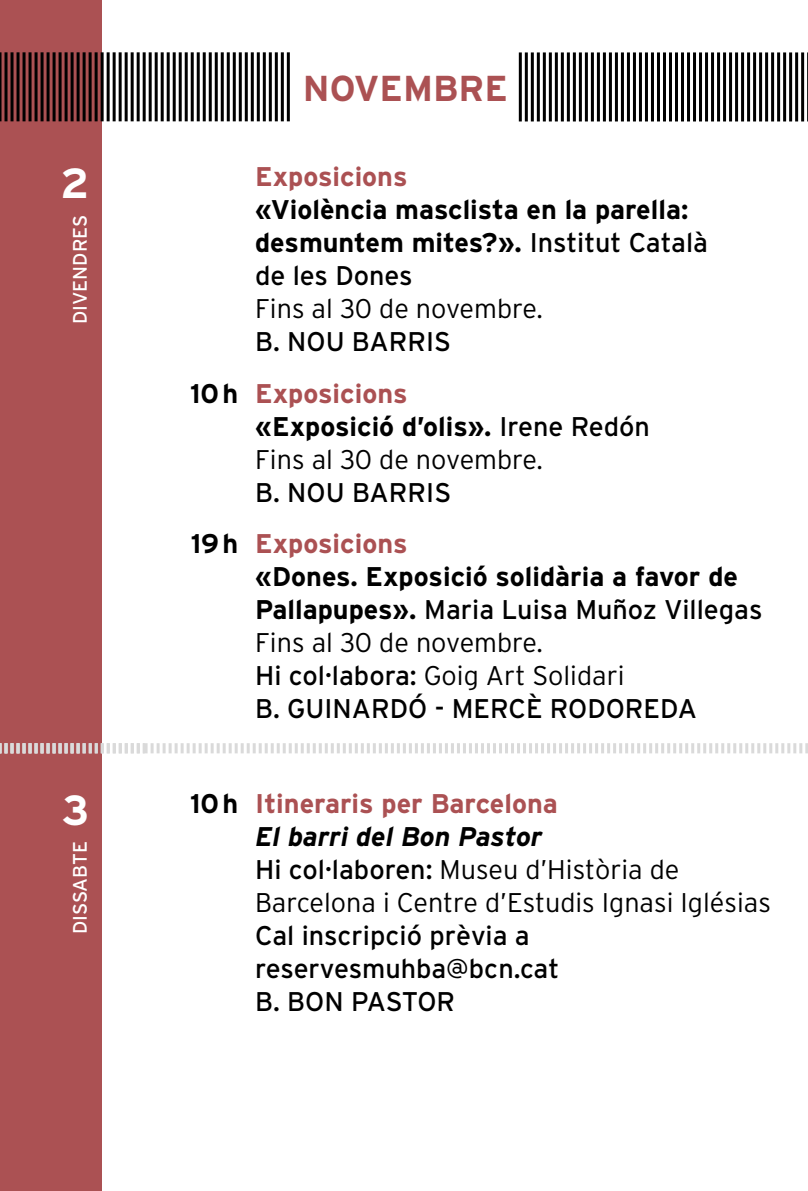
<style>
.page{position:relative;width:808px;height:1191px;background:#fff}
.page>*{position:absolute;margin:0;border:0;box-sizing:border-box;transform-origin:0 0}
.t1{font:700 42px "Interstate";color:#fff}
.t2{font:700 36px "Interstate";color:#ab5153}
.t3{font:27px/33px "Interstate";color:#000}
.t4{font:300 27px/33px "Interstate";color:#000}
.t5{font:700 27px/33px "Interstate";color:#000}
.t6{font:700 27px "Interstate";color:#ab5153}
.t7{font:19.5px "Interstate";color:#fff}
.s1{font-weight:400}
.s2{font-weight:700}
.s3{font-weight:700;color:#ab5153}
.s4{font-weight:300}
.s5{font-weight:700;font-style:italic}
</style>
<div class="page">
<div style="left:0;top:0;width:102px;height:1191px;background:#ab5153"></div>
<svg style="left:0;top:52px;width:290px;height:69px"></svg>
<svg style="left:519px;top:52px;width:289px;height:69px"></svg>
<svg style="left:0;top:743px;width:808px;height:10px"></svg>
<h1 class="t1" style="left:61px;top:160px;width:30px">2</h1>
<p class="t7" style="left:69px;top:324px;width:107px;rotate:-90deg">Divendres</p>
<h1 class="t1" style="left:62px;top:786px;width:29px">3</h1>
<p class="t7" style="left:69px;top:934px;width:92px;rotate:-90deg">Dissabte</p>
<h2 class="t2" style="left:303px;top:69px;width:206px">NOVEMBRE</h2>
<p class="t6" style="left:255px;top:162px;width:154px">Exposicions</p>
<p class="t5" style="left:255px;top:193px;width:454px">«Violència masclista en la parella: desmuntem mites?». <span class="s1">Institut Català de les Dones</span></p>
<p class="t4" style="left:255px;top:292px;width:289px">Fins al 30 de novembre.</p>
<p class="t3" style="left:190px;top:316px;width:219px;line-height:51.6px;text-indent:65px">B. Nou Barris<br><span class="s2">10h</span> <span class="s3">Exposicions</span></p>
<p class="t4" style="left:255px;top:409px;width:396px"><span class="s2">«Exposició d’olis».</span> <span class="s1">Irene Redón<br></span>Fins al 30 de novembre.</p>
<p class="t3" style="left:191px;top:466px;width:218px;line-height:51.6px;text-indent:64px">B. Nou Barris<br><span class="s2">19h</span> <span class="s3">Exposicions</span></p>
<p class="t3" style="left:255px;top:560px;width:509px"><span class="s2">«Dones. Exposició solidària a favor de<br>Pallapupes».</span> Maria Luisa Muñoz Villegas<br><span class="s4">Fins al 30 de novembre.<br></span>Hi col·labora: <span class="s4">Goig Art Solidari<br></span>B. Gui nardó - Merc</p>
<p class="t3" style="left:526px;top:692px;width:168px">è Rodoreda</p>
<p class="t4" style="left:255px;top:786px;width:517px;text-indent:-65px"><span class="s2">10h</span> <span class="s3">Itineraris per Barcelona<br></span><span class="s5">El barri del Bon Pastor<br></span><span class="s1">Hi col·laboren:</span> Museu d’Història de Barcelona i Centre d’Estudis Ignasi Iglésias</p>
<p class="t3" style="left:255px;top:918px;width:306px">Cal inscripció prèvia a reservesmuhba@bcn.cat<br>B. Bon Past</p>
<p class="t3" style="left:417px;top:984px;width:32px">or</p>
</div>
